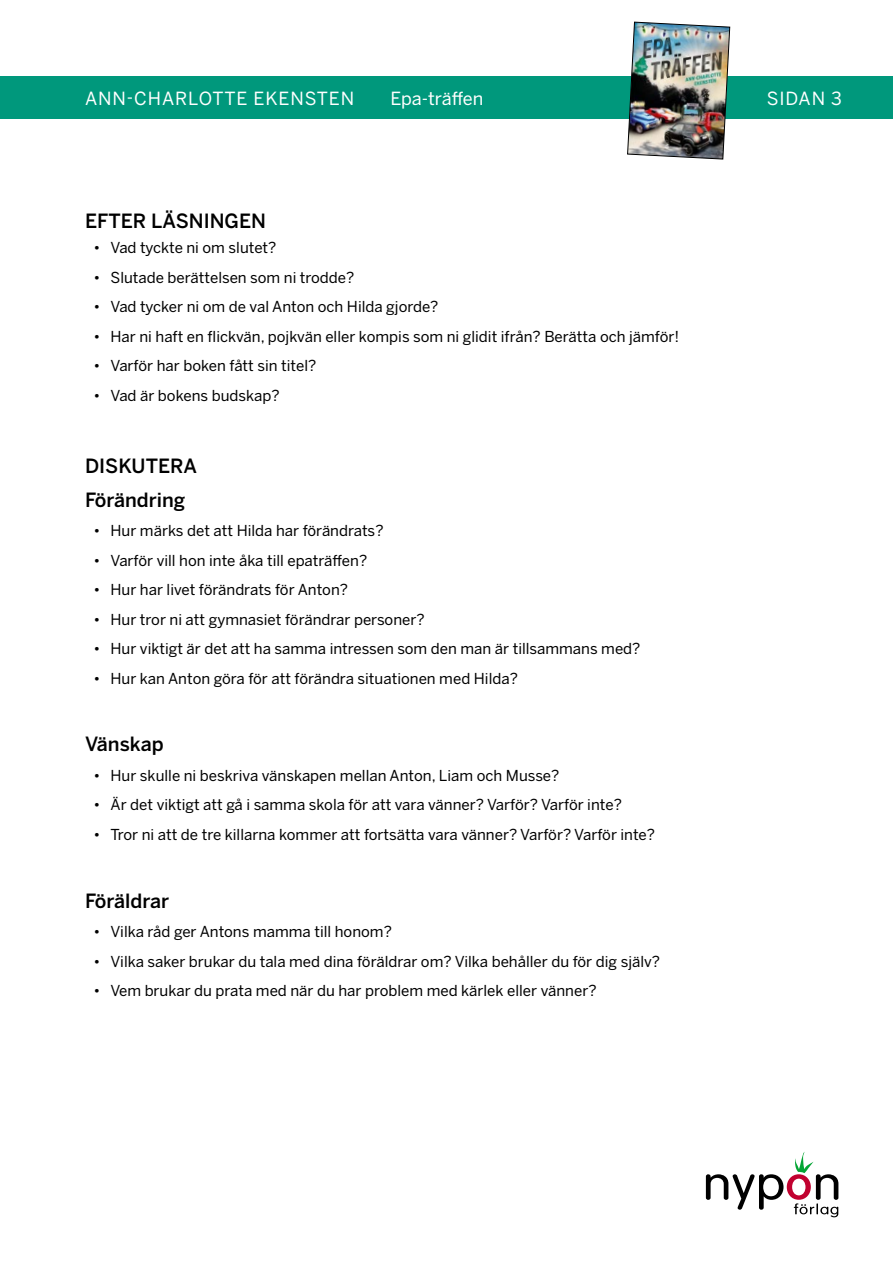
<style>
.page{position:relative;width:893px;height:1263px;background:#fff}
.page>*{position:absolute;margin:0;border:0;box-sizing:border-box;transform-origin:0 0}
.t1{font:500 19.5px/33.8px "Benton Sans";color:#000}
.t2{font:18px "Benton Sans";letter-spacing:.05em;color:#fff}
.t3{font:18px "Benton Sans";letter-spacing:-.005em;color:#fff}
.t4{font:15px "Benton Sans";color:#000}
</style>
<div class="page">
<svg style="left:706px;top:1152px;width:132px;height:65px"></svg>
<div style="left:0;top:77px;width:893px;height:42px;background:#00987c"></div>
<img style="left:627px;top:21px;width:103px;height:139px">
<p class="t2" style="left:85px;top:87px;width:271px">ANN-CHARLOTTE EKENSTEN</p>
<p class="t3" style="left:390px;top:87px;width:95px">Epa-träffen</p>
<p class="t2" style="left:767px;top:87px;width:77px">SIDAN 3</p>
<h1 class="t1" style="left:85px;top:204px;width:183px">EFTER LÄSNINGEN</h1>
<p class="t4" style="left:94px;top:239px;width:184px">• Vad tyckte ni om slutet?</p>
<p class="t4" style="left:94px;top:268px;width:262px">• Slutade berättelsen som ni trodde?</p>
<p class="t4" style="left:94px;top:298px;width:346px">• Vad tycker ni om de val Anton och Hilda gjorde?</p>
<p class="t4" style="left:94px;top:327px;width:587px">• Har ni haft en flickvän, pojkvän eller kompis som ni glidit ifrån? Berätta och jämför!</p>
<p class="t4" style="left:94px;top:357px;width:224px">• Varför har boken fått sin titel?</p>
<p class="t4" style="left:94px;top:386px;width:188px">• Vad är bokens budskap?</p>
<h1 class="t1" style="left:85px;top:449px;width:114px">DISKUTERA<br>Förändring</h1>
<p class="t4" style="left:94px;top:522px;width:291px">• Hur märks det att Hilda har förändrats?</p>
<p class="t4" style="left:94px;top:551px;width:275px">• Varför vill hon inte åka till epaträffen?</p>
<p class="t4" style="left:94px;top:581px;width:256px">• Hur har livet förändrats för Anton?</p>
<p class="t4" style="left:94px;top:610px;width:333px">• Hur tror ni att gymnasiet förändrar personer?</p>
<p class="t4" style="left:94px;top:640px;width:548px">• Hur viktigt är det att ha samma intressen som den man är tillsammans med?</p>
<p class="t4" style="left:94px;top:669px;width:426px">• Hur kan Anton göra för att förändra situationen med Hilda?</p>
<h1 class="t1" style="left:85px;top:728px;width:80px">Vänskap</h1>
<p class="t4" style="left:94px;top:766px;width:467px">• Hur skulle ni beskriva vänskapen mellan Anton, Liam och Musse?</p>
<p class="t4" style="left:94px;top:796px;width:530px">• Är det viktigt att gå i samma skola för att vara vänner? Varför? Varför inte?</p>
<p class="t4" style="left:94px;top:825px;width:563px">• Tror ni att de tre killarna kommer att fortsätta vara vänner? Varför? Varför inte?</p>
<h1 class="t1" style="left:85px;top:884px;width:86px">Föräldrar</h1>
<p class="t4" style="left:94px;top:923px;width:300px">• Vilka råd ger Antons mamma till honom?</p>
<p class="t4" style="left:94px;top:952px;width:568px">• Vilka saker brukar du tala med dina föräldrar om? Vilka behåller du för dig själv?</p>
<p class="t4" style="left:94px;top:982px;width:505px">• Vem brukar du prata med när du har problem med kärlek eller vänner?</p>
</div>
